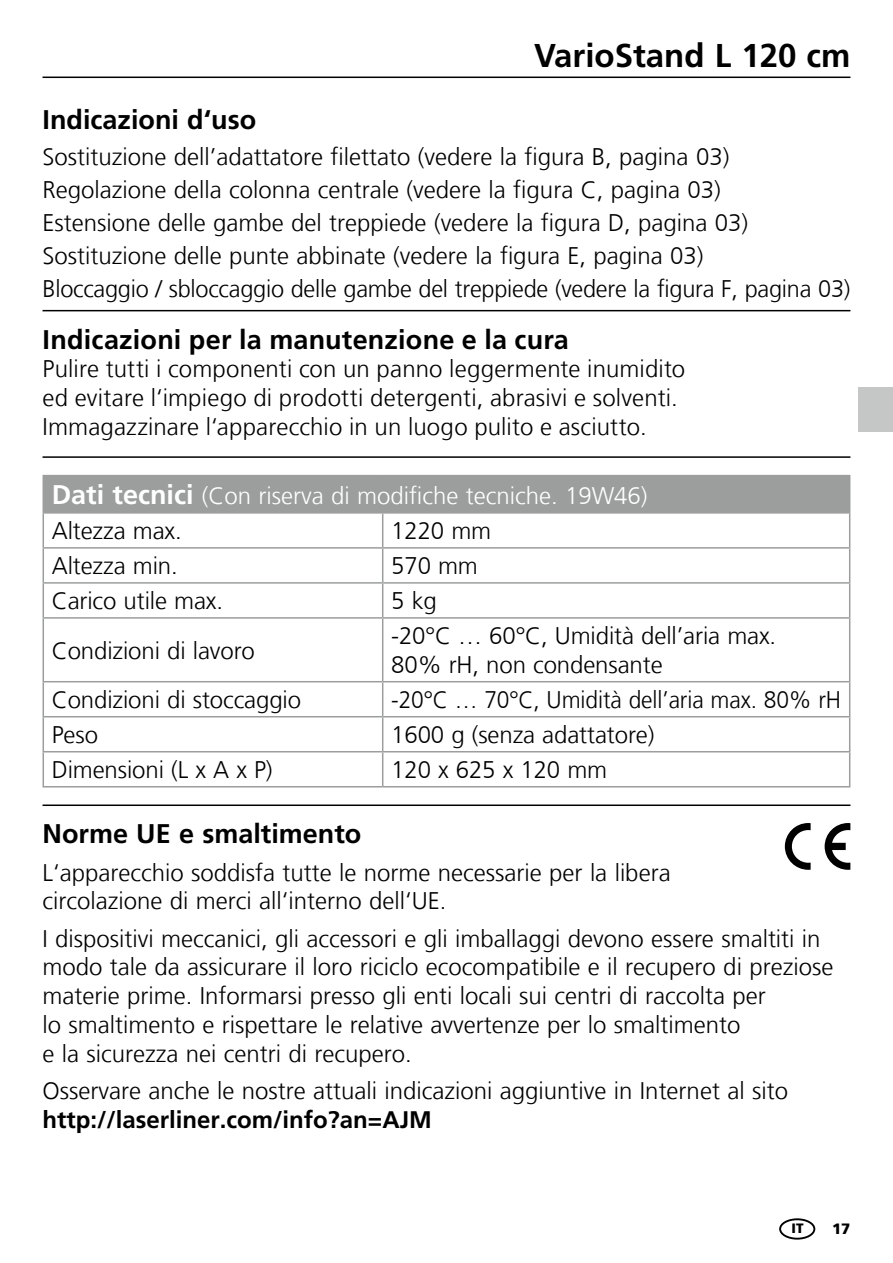
<style>
.page{position:relative;width:893px;height:1263px;background:#fff}
.page>*{position:absolute;margin:0;border:0;box-sizing:border-box;transform-origin:0 0}
.t1{font:700 33px "Frutiger LT Com";color:#000}
.t2{font:700 27px "Frutiger LT Com";color:#000}
.t3{font:300 24px/28.8px "Frutiger LT Com";color:#000}
.t4{font:300 24px/35.1px "Frutiger LT Com";color:#fff}
.t5{font:300 24px "Frutiger LT Com";color:#000;scale:.95 1}
.t6{font:700 24px "Frutiger LT Com";color:#000}
.t7{font:900 15px "Frutiger LT Com";color:#000}
.t8{font:900 13.5px "Frutiger LT Com";color:#000}
.s1{font-weight:700;font-size:27px}
.s2{color:#000}
</style>
<div class="page">
<hr style="left:43px;top:77px;width:807px;height:1px;background:#000">
<svg style="left:825px;top:823px;width:25px;height:47px"></svg>
<svg style="left:785px;top:823px;width:26px;height:47px"></svg>
<hr style="left:43px;top:804px;width:807px;height:2px;background:#000">
<hr style="left:43px;top:310px;width:807px;height:1px;background:#000">
<hr style="left:43px;top:456px;width:807px;height:2px;background:#000">
<div style="left:43px;top:476px;width:807px;height:37px;background:#9c9d9d"></div>
<svg style="left:44px;top:514px;width:805px;height:272px"></svg>
<hr style="left:43px;top:475px;width:340px;height:1px;background:#9c9d9d">
<hr style="left:383px;top:475px;width:467px;height:1px;background:#9c9d9d">
<hr style="left:43px;top:514px;width:1px;height:33px;background:#9c9d9d">
<hr style="left:43px;top:549px;width:1px;height:33px;background:#9c9d9d">
<hr style="left:43px;top:512px;width:340px;height:2px;background:#9c9d9d">
<hr style="left:43px;top:547px;width:340px;height:2px;background:#9c9d9d">
<hr style="left:382px;top:514px;width:1px;height:33px;background:#9c9d9d">
<hr style="left:382px;top:549px;width:1px;height:33px;background:#9c9d9d">
<hr style="left:383px;top:512px;width:467px;height:2px;background:#9c9d9d">
<hr style="left:849px;top:514px;width:1px;height:33px;background:#9c9d9d">
<hr style="left:849px;top:549px;width:1px;height:33px;background:#9c9d9d">
<hr style="left:383px;top:547px;width:467px;height:2px;background:#9c9d9d">
<hr style="left:43px;top:584px;width:1px;height:33px;background:#9c9d9d">
<hr style="left:43px;top:582px;width:340px;height:2px;background:#9c9d9d">
<hr style="left:382px;top:584px;width:1px;height:33px;background:#9c9d9d">
<hr style="left:383px;top:582px;width:467px;height:2px;background:#9c9d9d">
<hr style="left:849px;top:584px;width:1px;height:33px;background:#9c9d9d">
<hr style="left:43px;top:619px;width:1px;height:62px;background:#9c9d9d">
<hr style="left:43px;top:682px;width:1px;height:34px;background:#9c9d9d">
<hr style="left:382px;top:619px;width:1px;height:62px;background:#9c9d9d">
<hr style="left:849px;top:619px;width:1px;height:62px;background:#9c9d9d">
<hr style="left:382px;top:682px;width:1px;height:34px;background:#9c9d9d">
<hr style="left:849px;top:682px;width:1px;height:34px;background:#9c9d9d">
<hr style="left:43px;top:717px;width:1px;height:34px;background:#9c9d9d">
<hr style="left:43px;top:617px;width:340px;height:2px;background:#9c9d9d">
<hr style="left:43px;top:681px;width:340px;height:1px;background:#9c9d9d">
<hr style="left:43px;top:716px;width:340px;height:1px;background:#9c9d9d">
<hr style="left:382px;top:717px;width:1px;height:34px;background:#9c9d9d">
<hr style="left:849px;top:717px;width:1px;height:34px;background:#9c9d9d">
<hr style="left:383px;top:617px;width:467px;height:2px;background:#9c9d9d">
<hr style="left:383px;top:681px;width:467px;height:1px;background:#9c9d9d">
<hr style="left:383px;top:716px;width:467px;height:1px;background:#9c9d9d">
<hr style="left:43px;top:752px;width:1px;height:34px;background:#9c9d9d">
<hr style="left:43px;top:751px;width:340px;height:1px;background:#9c9d9d">
<hr style="left:383px;top:751px;width:467px;height:1px;background:#9c9d9d">
<hr style="left:382px;top:752px;width:1px;height:34px;background:#9c9d9d">
<hr style="left:849px;top:752px;width:1px;height:34px;background:#9c9d9d">
<hr style="left:43px;top:786px;width:340px;height:1px;background:#9c9d9d">
<hr style="left:383px;top:786px;width:467px;height:1px;background:#9c9d9d">
<div style="left:779px;top:1218px;width:36px;height:21px;border:2px solid #000;border-radius:50%"></div>
<div style="left:859px;top:387px;width:34px;height:45px;background:#c5c6c6"></div>
<h1 class="t1" style="left:534px;top:36px;width:318px">VarioStand L 120 cm</h1>
<p class="t2" style="left:43px;top:104px;width:215px">Indicazioni d‘uso</p>
<p class="t3" style="left:43px;top:140px;width:809px;line-height:33px">Sostituzione dell’adattatore filettato (vedere la figura B, pagina 03)<br>Regolazione della colonna centrale (vedere la figura C, pagina 03)<br>Estensione delle gambe del treppiede (vedere la figura D, pagina 03)<br>Sostituzione delle punte abbinate (vedere la figura E, pagina 03)<br>Bloccaggio / sbloccaggio delle gambe del treppiede (vedere la figura F, pagina 03)</p>
<p class="t2" style="left:43px;top:323px;width:528px">Indicazioni per la manutenzione e la cura</p>
<p class="t3" style="left:43px;top:355px;width:644px">Pulire tutti i componenti con un panno leggermente inumidito ed evitare l‘impiego di prodotti detergenti, abrasivi e solventi.<br>Immagazzinare l‘apparecchio in un luogo pulito e asciutto.</p>
<p class="t4" style="left:52px;top:479px;width:597px"><span class="s1">Dati tecnici</span> (Con riserva di modifiche tecniche. 19W46)<br><span class="s2">Altezza max.</span></p>
<p class="t3" style="left:391px;top:517px;width:101px">1220 mm</p>
<p class="t3" style="left:52px;top:552px;width:127px">Altezza min.</p>
<p class="t3" style="left:391px;top:552px;width:88px">570 mm</p>
<p class="t3" style="left:52px;top:587px;width:173px">Carico utile max.</p>
<p class="t3" style="left:391px;top:587px;width:47px">5 kg</p>
<p class="t3" style="left:52px;top:636px;width:205px">Condizioni di lavoro</p>
<p class="t3" style="left:391px;top:622px;width:387px">-20°C … 60°C, Umidità dell’aria max.<br>80% rH, non condensante</p>
<p class="t3" style="left:52px;top:686px;width:251px">Condizioni di stoccaggio</p>
<p class="t5" style="left:391px;top:686px;width:475px">-20°C … 70°C, Umidità dell’aria max. 80% rH</p>
<p class="t3" style="left:52px;top:721px;width:48px">Peso</p>
<p class="t3" style="left:391px;top:721px;width:265px">1600 g (senza adattatore)</p>
<p class="t3" style="left:52px;top:756px;width:222px">Dimensioni (L x A x P)</p>
<p class="t3" style="left:391px;top:756px;width:218px">120 x 625 x 120 mm</p>
<p class="t2" style="left:43px;top:818px;width:320px">Norme UE e smaltimento</p>
<p class="t3" style="left:43px;top:858px;width:630px">L‘apparecchio soddisfa tutte le norme necessarie per la libera circolazione di merci all‘interno dell‘UE.</p>
<p class="t3" style="left:43px;top:924px;width:792px">I dispositivi meccanici, gli accessori e gli imballaggi devono essere smaltiti in modo tale da assicurare il loro riciclo ecocompatibile e il recupero di preziose materie prime. Informarsi presso gli enti locali sui centri di raccolta per<br>lo smaltimento e rispettare le relative avvertenze per lo smaltimento<br>e la sicurezza nei centri di recupero.</p>
<p class="t3" style="left:43px;top:1077px;width:747px">Osservare anche le nostre attuali indicazioni aggiuntive in Internet al sito</p>
<p class="t6" style="left:43px;top:1105px;width:391px">http://laserliner.com/info?an=AJM</p>
<p class="t8" style="left:792px;top:1220px;width:14px">IT</p>
<p class="t7" style="left:832px;top:1219px;width:20px">17</p>
</div>
